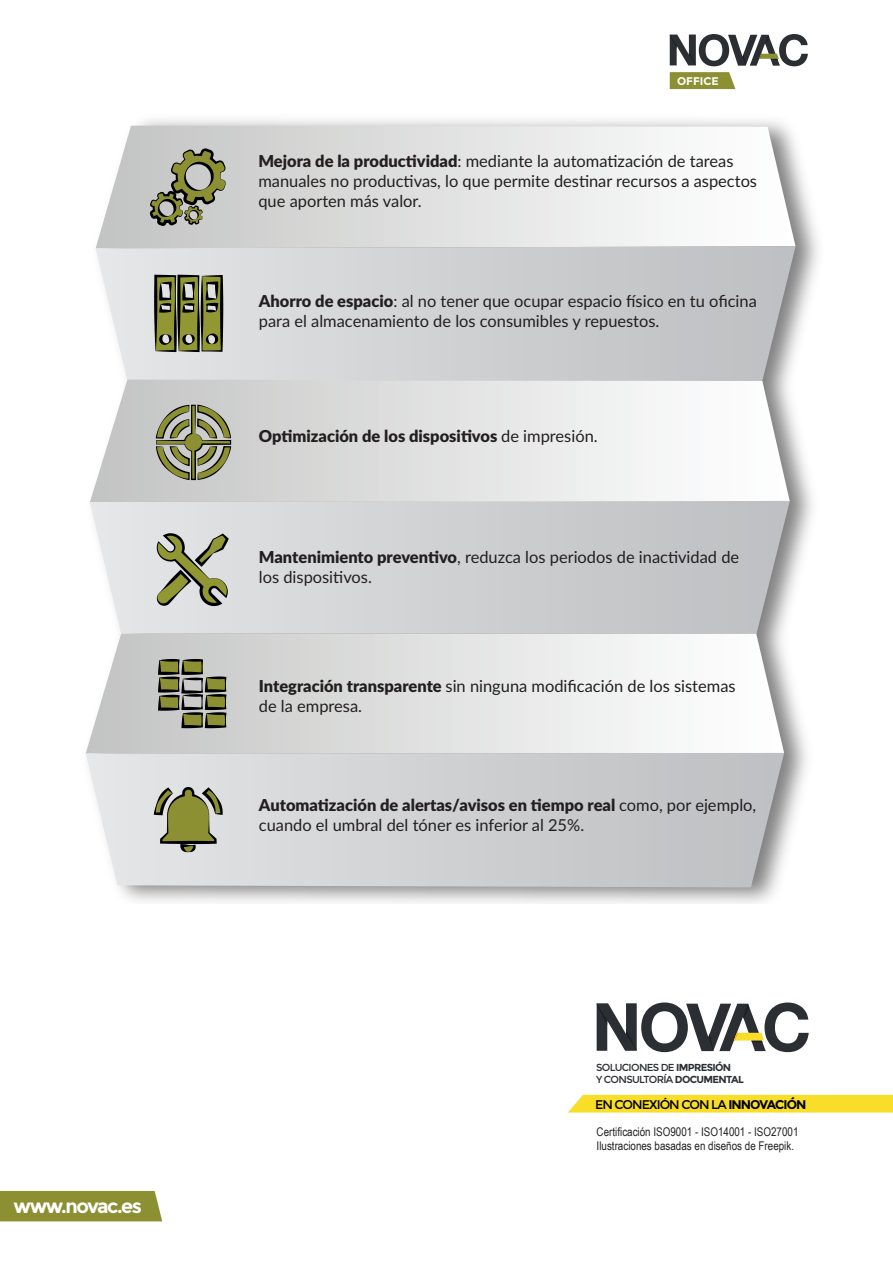
<style>
.page{position:relative;width:893px;height:1263px;background:#fff}
.page>*{position:absolute;margin:0;border:0;box-sizing:border-box;transform-origin:0 0}
.t1{font:700 19.5px "Montserrat";letter-spacing:-.075em;color:#fff}
.t2{font:16.5px/19.8px "Lato";color:#231f20}
.t3{font:900 16.5px "Lato";color:#231f20}
.t4{font:12.6px "Montserrat";letter-spacing:-.075em;color:#000001}
.t5{font:12px/14.4px "Arial Narrow";color:#231f20}
.t6{font:700 11.1px "Montserrat";color:#fff}
.t7{font:10.2px/12.1px "Montserrat";letter-spacing:-.065em;color:#2b2e32}
.s1{font-weight:900}
.s2{font-weight:400}
.s3{font-weight:700}
</style>
<div class="page">
<svg style="left:670px;top:34px;width:138px;height:32px"></svg>
<svg style="left:670px;top:72px;width:65px;height:17px"></svg>
<div style="left:0;top:1191px;width:162px;height:30px;background:#8c9032"></div>
<svg style="left:86px;top:634px;width:698px;height:119px"></svg>
<svg style="left:86px;top:753px;width:698px;height:134px;background:#d0d1d3"></svg>
<svg style="left:96px;top:126px;width:699px;height:120px"></svg>
<svg style="left:96px;top:246px;width:700px;height:135px;background:#d0d0d2"></svg>
<svg style="left:90px;top:502px;width:700px;height:132px;background:#d0d1d3"></svg>
<svg style="left:90px;top:380px;width:700px;height:122px"></svg>
<svg style="left:157px;top:533px;width:72px;height:73px;background:#a2a488"></svg>
<svg style="left:150px;top:148px;width:76px;height:78px;background:#96987f"></svg>
<svg style="left:154px;top:275px;width:69px;height:77px;background:#6a6d3d"></svg>
<svg style="left:156px;top:405px;width:75px;height:75px;background:#929473"></svg>
<svg style="left:158px;top:659px;width:68px;height:69px;background:#7d7e61"></svg>
<svg style="left:154px;top:787px;width:69px;height:65px;background:#979970"></svg>
<div style="left:568px;top:1095px;width:325px;height:17px;background:#f9de29"></div>
<svg style="left:597px;top:1002px;width:212px;height:50px"></svg>
<p class="t1" style="left:14px;top:1194px;width:130px">www.novac.es</p>
<p class="t6" style="left:677px;top:74px;width:43px">OFFICE</p>
<p class="t2" style="left:258px;top:151px;width:500px"><span class="s1">Mejora de la productividad</span>: mediante la automatización de tareas manuales no productivas, lo que permite destinar recursos a aspectos que aporten más valor.</p>
<p class="t2" style="left:259px;top:291px;width:499px"><span class="s1">Ahorro de espacio</span>: al no tener que ocupar espacio físico en tu oficina para el almacenamiento de los consumibles y repuestos.</p>
<p class="t3" style="left:259px;top:424px;width:340px">Optimización de los dispositivos <span class="s2">de impresión.</span></p>
<p class="t2" style="left:259px;top:547px;width:482px"><span class="s1">Mantenimiento preventivo</span>, reduzca los periodos de inactividad de los dispositivos.</p>
<p class="t2" style="left:259px;top:676px;width:478px"><span class="s1">Integración transparente</span> sin ninguna modificación de los sistemas de la empresa.</p>
<p class="t2" style="left:259px;top:794px;width:499px"><span class="s1">Automatización de alertas/avisos en tiempo real</span> como, por ejemplo, cuando el umbral del tóner es inferior al 25%.</p>
<p class="t7" style="left:596px;top:1061px;width:149px">SOLUCIONES DE <span class="s3">IMPRESIÓN<br></span>Y CONSULTORÍA <span class="s3">DOCUMENTAL</span></p>
<p class="t4" style="left:595px;top:1097px;width:213px">EN CONEXIÓN CON LA <span class="s3">INNOVACIÓN</span></p>
<p class="t5" style="left:597px;top:1124px;width:203px">Certificación ISO9001 - ISO14001 - ISO27001<br>Ilustraciones basadas en diseños de Freepik.</p>
</div>
